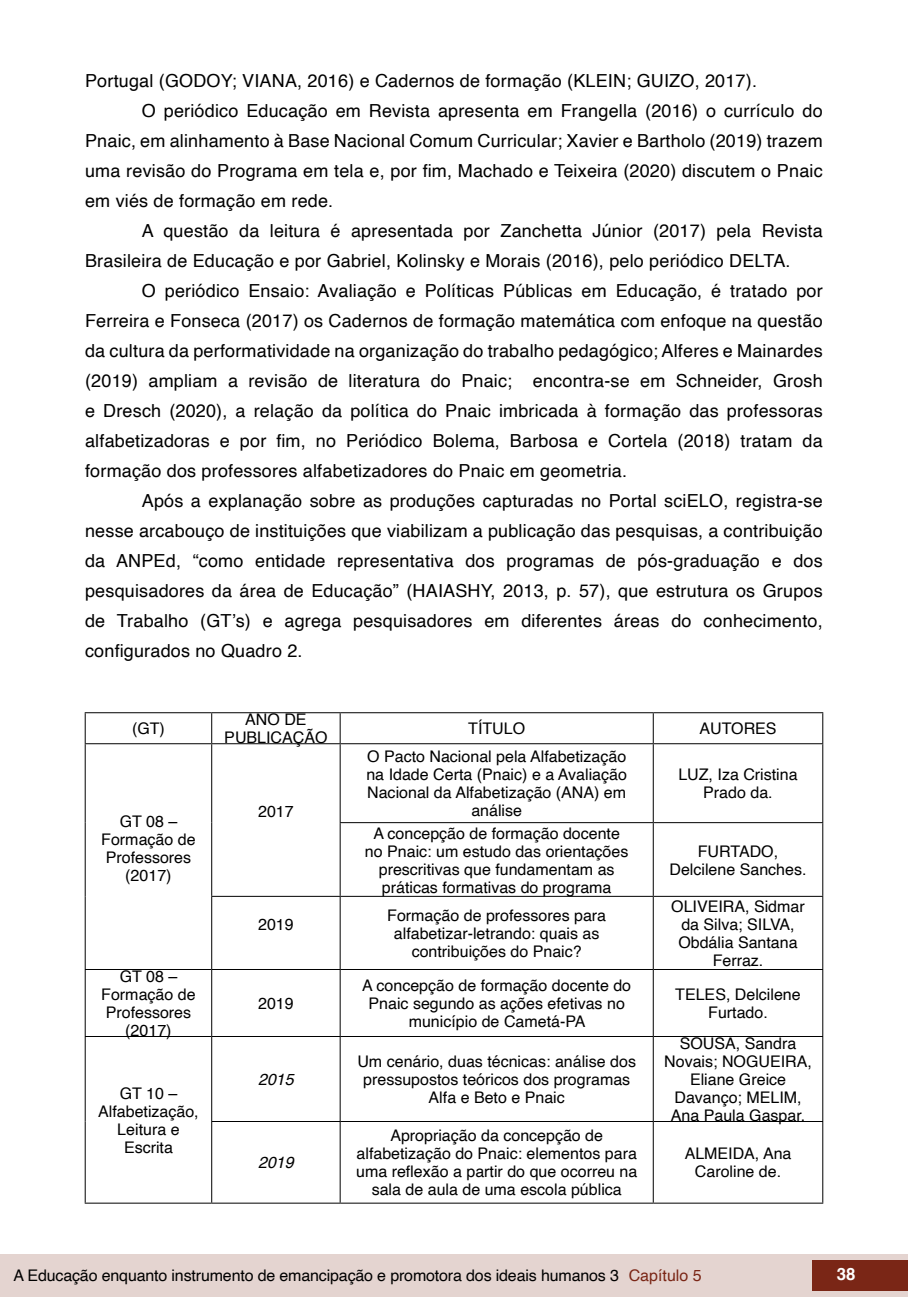
<style>
.page{position:relative;width:908px;height:1304px;background:#fff}
.page>*{position:absolute;margin:0;border:0;box-sizing:border-box;transform-origin:0 0}
.t1{font:18px "Helvetica";letter-spacing:.01em;color:#000}
.t2{font:700 16.8px "Helvetica";color:#fff}
.t3{font:16px/18px "Helvetica";color:#000;text-align:center}
.t4{font:italic 16px "Helvetica";color:#000}
.s1{color:#7a2616}
</style>
<div class="page">
<div style="left:0;top:1254px;width:906px;height:43px;background:#e4d4d0"></div>
<div style="left:812px;top:1261px;width:95px;height:30px;background:#7a2616"></div>
<hr style="left:85px;top:712px;width:127px;height:1px;background:#000">
<hr style="left:85px;top:713px;width:1px;height:30px;background:#000">
<hr style="left:212px;top:712px;width:128px;height:1px;background:#000">
<hr style="left:211px;top:713px;width:1px;height:30px;background:#000">
<hr style="left:340px;top:712px;width:313px;height:1px;background:#000">
<hr style="left:339px;top:713px;width:1px;height:30px;background:#000">
<hr style="left:653px;top:712px;width:169px;height:1px;background:#000">
<hr style="left:652px;top:713px;width:1px;height:30px;background:#000">
<hr style="left:821px;top:713px;width:1px;height:30px;background:#000">
<hr style="left:85px;top:743px;width:127px;height:1px;background:#000">
<hr style="left:85px;top:744px;width:1px;height:79px;background:#000">
<hr style="left:212px;top:743px;width:128px;height:1px;background:#000">
<hr style="left:211px;top:744px;width:1px;height:79px;background:#000">
<hr style="left:340px;top:743px;width:313px;height:1px;background:#000">
<hr style="left:339px;top:744px;width:1px;height:78px;background:#000">
<hr style="left:653px;top:743px;width:169px;height:1px;background:#000">
<hr style="left:652px;top:744px;width:1px;height:78px;background:#000">
<hr style="left:821px;top:744px;width:1px;height:78px;background:#000">
<hr style="left:85px;top:823px;width:1px;height:73px;background:#000">
<hr style="left:211px;top:823px;width:1px;height:73px;background:#000">
<hr style="left:339px;top:822px;width:314px;height:1px;background:#000">
<hr style="left:339px;top:823px;width:1px;height:73px;background:#000">
<hr style="left:653px;top:822px;width:169px;height:1px;background:#000">
<hr style="left:652px;top:823px;width:1px;height:73px;background:#000">
<hr style="left:821px;top:823px;width:1px;height:73px;background:#000">
<hr style="left:85px;top:896px;width:1px;height:73px;background:#000">
<hr style="left:211px;top:896px;width:129px;height:1px;background:#000">
<hr style="left:211px;top:897px;width:1px;height:72px;background:#000">
<hr style="left:340px;top:896px;width:313px;height:1px;background:#000">
<hr style="left:339px;top:897px;width:1px;height:72px;background:#000">
<hr style="left:653px;top:896px;width:169px;height:1px;background:#000">
<hr style="left:652px;top:897px;width:1px;height:72px;background:#000">
<hr style="left:821px;top:897px;width:1px;height:72px;background:#000">
<hr style="left:85px;top:969px;width:127px;height:1px;background:#000">
<hr style="left:85px;top:970px;width:1px;height:66px;background:#000">
<hr style="left:212px;top:969px;width:128px;height:1px;background:#000">
<hr style="left:211px;top:970px;width:1px;height:66px;background:#000">
<hr style="left:340px;top:969px;width:313px;height:1px;background:#000">
<hr style="left:339px;top:970px;width:1px;height:66px;background:#000">
<hr style="left:653px;top:969px;width:169px;height:1px;background:#000">
<hr style="left:652px;top:970px;width:1px;height:66px;background:#000">
<hr style="left:821px;top:970px;width:1px;height:66px;background:#000">
<hr style="left:85px;top:1036px;width:127px;height:1px;background:#000">
<hr style="left:85px;top:1037px;width:1px;height:84px;background:#000">
<hr style="left:212px;top:1036px;width:128px;height:1px;background:#000">
<hr style="left:211px;top:1037px;width:1px;height:84px;background:#000">
<hr style="left:340px;top:1036px;width:313px;height:1px;background:#000">
<hr style="left:339px;top:1037px;width:1px;height:84px;background:#000">
<hr style="left:653px;top:1036px;width:169px;height:1px;background:#000">
<hr style="left:652px;top:1037px;width:1px;height:84px;background:#000">
<hr style="left:821px;top:1037px;width:1px;height:84px;background:#000">
<hr style="left:85px;top:1121px;width:1px;height:82px;background:#000">
<hr style="left:211px;top:1121px;width:129px;height:1px;background:#000">
<hr style="left:211px;top:1122px;width:1px;height:81px;background:#000">
<hr style="left:340px;top:1121px;width:313px;height:1px;background:#000">
<hr style="left:339px;top:1122px;width:1px;height:81px;background:#000">
<hr style="left:653px;top:1121px;width:169px;height:1px;background:#000">
<hr style="left:652px;top:1122px;width:1px;height:81px;background:#000">
<hr style="left:821px;top:1122px;width:1px;height:81px;background:#000">
<hr style="left:85px;top:1203px;width:127px;height:1px;background:#000">
<hr style="left:212px;top:1203px;width:128px;height:1px;background:#000">
<hr style="left:340px;top:1203px;width:313px;height:1px;background:#000">
<hr style="left:653px;top:1203px;width:169px;height:1px;background:#000">
<p class="t1" style="left:85px;top:67px;width:673px">Portugal (GODOY; VIANA, 2016) e Cadernos de formação (KLEIN; GUIZO, 2017).</p>
<p class="t1" style="left:142px;top:97px;width:682px">O periódico Educação em Revista apresenta em Frangella (2016) o currículo do</p>
<p class="t1" style="left:85px;top:127px;width:738px">Pnaic, em alinhamento à Base Nacional Comum Curricular; Xavier e Bartholo (2019) trazem</p>
<p class="t1" style="left:85px;top:157px;width:738px">uma revisão do Programa em tela e, por fim, Machado e Teixeira (2020) discutem o Pnaic</p>
<p class="t1" style="left:85px;top:187px;width:249px">em viés de formação em rede.</p>
<p class="t1" style="left:142px;top:217px;width:682px">A questão da leitura é apresentada por Zanchetta Júnior (2017) pela Revista</p>
<p class="t1" style="left:85px;top:247px;width:706px">Brasileira de Educação e por Gabriel, Kolinsky e Morais (2016), pelo periódico DELTA.</p>
<p class="t1" style="left:142px;top:277px;width:682px">O periódico Ensaio: Avaliação e Políticas Públicas em Educação, é tratado por</p>
<p class="t1" style="left:85px;top:307px;width:738px">Ferreira e Fonseca (2017) os Cadernos de formação matemática com enfoque na questão</p>
<p class="t1" style="left:85px;top:337px;width:738px">da cultura da performatividade na organização do trabalho pedagógico; Alferes e Mainardes</p>
<p class="t1" style="left:85px;top:367px;width:738px">(2019) ampliam a revisão de literatura do Pnaic; encontra-se em Schneider, Grosh</p>
<p class="t1" style="left:85px;top:397px;width:738px">e Dresch (2020), a relação da política do Pnaic imbricada à formação das professoras</p>
<p class="t1" style="left:85px;top:427px;width:738px">alfabetizadoras e por fim, no Periódico Bolema, Barbosa e Cortela (2018) tratam da</p>
<p class="t1" style="left:85px;top:457px;width:543px">formação dos professores alfabetizadores do Pnaic em geometria.</p>
<p class="t1" style="left:142px;top:487px;width:682px">Após a explanação sobre as produções capturadas no Portal sciELO, registra-se</p>
<p class="t1" style="left:85px;top:517px;width:738px">nesse arcabouço de instituições que viabilizam a publicação das pesquisas, a contribuição</p>
<p class="t1" style="left:85px;top:547px;width:738px">da ANPEd, “como entidade representativa dos programas de pós-graduação e dos</p>
<p class="t1" style="left:85px;top:577px;width:738px">pesquisadores da área de Educação” (HAIASHY, 2013, p. 57), que estrutura os Grupos</p>
<p class="t1" style="left:85px;top:607px;width:738px">de Trabalho (GT’s) e agrega pesquisadores em diferentes áreas do conhecimento,</p>
<p class="t1" style="left:85px;top:637px;width:219px">configurados no Quadro 2.</p>
<p class="t3" style="left:132px;top:720px;width:34px">(GT)</p>
<p class="t3" style="left:224px;top:711px;width:105px">ANO DE<br>PUBLICAÇÃO</p>
<p class="t3" style="left:468px;top:720px;width:58px">TÍTULO</p>
<p class="t3" style="left:699px;top:720px;width:79px">AUTORES</p>
<p class="t3" style="left:101px;top:812px;width:96px">GT 08 –<br>Formação de<br>Professores (2017)</p>
<p class="t3" style="left:101px;top:968px;width:96px">GT 08 –<br>Formação de<br>Professores (2017)</p>
<p class="t3" style="left:98px;top:1085px;width:102px">GT 10 –<br>Alfabetização,<br>Leitura e<br>Escrita</p>
<p class="t3" style="left:258px;top:803px;width:37px">2017</p>
<p class="t3" style="left:366px;top:748px;width:262px">O Pacto Nacional pela Alfabetização na Idade Certa (Pnaic) e a Avaliação<br>Nacional da Alfabetização (ANA) em análise</p>
<p class="t3" style="left:365px;top:824px;width:265px">A concepção de formação docente no Pnaic: um estudo das orientações prescritivas que fundamentam as práticas formativas do programa</p>
<p class="t3" style="left:678px;top:766px;width:121px">LUZ, Iza Cristina<br>Prado da.</p>
<p class="t3" style="left:669px;top:842px;width:138px">FURTADO,<br>Delcilene Sanches.</p>
<p class="t3" style="left:258px;top:916px;width:37px">2019</p>
<p class="t3" style="left:387px;top:907px;width:220px">Formação de professores para alfabetizar-letrando: quais as contribuições do Pnaic?</p>
<p class="t3" style="left:671px;top:898px;width:135px">OLIVEIRA, Sidmar da Silva; SILVA,<br>Obdália Santana<br>Ferraz.</p>
<p class="t3" style="left:258px;top:995px;width:37px">2019</p>
<p class="t4" style="left:258px;top:1067px;width:37px">2015</p>
<p class="t4" style="left:258px;top:1150px;width:37px">2019</p>
<p class="t3" style="left:362px;top:977px;width:270px">A concepção de formação docente do<br>Pnaic segundo as ações efetivas no município de Cametá-PA</p>
<p class="t3" style="left:675px;top:986px;width:127px">TELES, Delcilene<br>Furtado.</p>
<p class="t3" style="left:357px;top:1053px;width:280px">Um cenário, duas técnicas: análise dos pressupostos teóricos dos programas<br>Alfa e Beto e Pnaic</p>
<p class="t3" style="left:356px;top:1127px;width:283px">Apropriação da concepção de alfabetização do Pnaic: elementos para uma reflexão a partir do que ocorreu na sala de aula de uma escola pública</p>
<p class="t3" style="left:664px;top:1035px;width:149px">SOUSA, Sandra<br>Novais; NOGUEIRA,<br>Eliane Greice<br>Davanço; MELIM,<br>Ana Paula Gaspar.</p>
<p class="t3" style="left:684px;top:1145px;width:108px">ALMEIDA, Ana<br>Caroline de.</p>
<p class="t3" style="left:14px;top:1267px;width:689px">A Educação enquanto instrumento de emancipação e promotora dos ideais humanos 3 <span class="s1">Capítulo 5</span></p>
<p class="t2" style="left:836px;top:1261px;width:20px">38</p>
</div>
